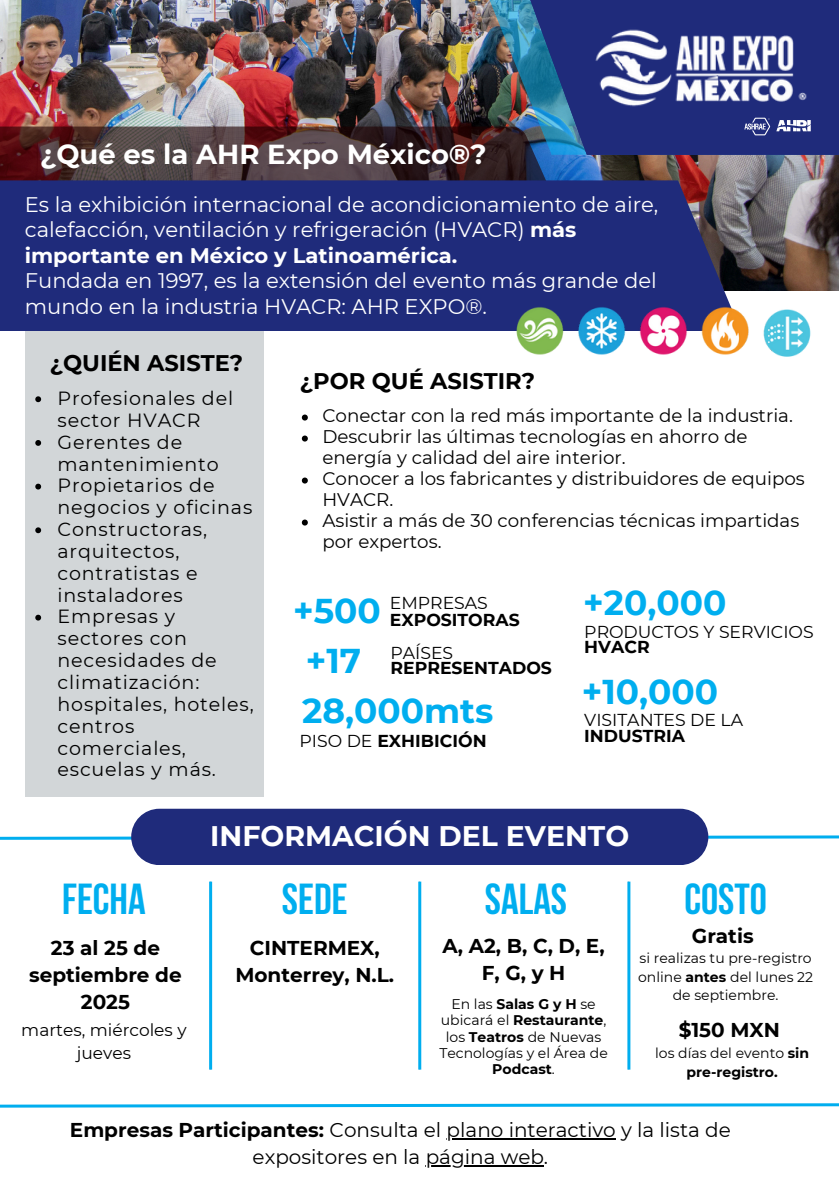
<style>
.page{position:relative;width:839px;height:1191px;background:#fff}
.page>*{position:absolute;margin:0;border:0;box-sizing:border-box;transform-origin:0 0}
.t1{font:700 43.2px "Bebas Neue";color:#00aeef}
.t2{font:700 34.4px "Montserrat";color:#00aeef}
.t3{font:700 28.2px "Montserrat";color:#fff}
.t4{font:700 27.4px "Montserrat";color:#fff}
.t5{font:700 22.6px "Montserrat";color:#000}
.t6{font:21px/25.6px "Montserrat";color:#fff}
.t7{font:20px "Montserrat";color:#000}
.t8{font:700 20px/27px "Montserrat";color:#000;text-align:center}
.t9{font:19px/21.8px "Montserrat";letter-spacing:.045em;color:#000}
.t10{font:18.2px/21px "Montserrat";color:#000}
.t11{font:700 17.2px "Montserrat";color:#000}
.t12{font:17.2px "Montserrat";color:#000}
.t13{font:17px/22.6px "Montserrat";color:#000;text-align:center}
.t14{font:14px/16.4px "Montserrat";color:#000;text-align:center}
.s1{font-weight:700}
.s2{font-weight:400}
</style>
<div class="page">
<hr style="left:209px;top:882px;width:3px;height:188px;background:#00aeef">
<hr style="left:418px;top:882px;width:3px;height:188px;background:#00aeef">
<hr style="left:627px;top:882px;width:3px;height:188px;background:#00aeef">
<svg style="left:0;top:834px;width:838px;height:7px"></svg>
<div style="left:131px;top:809px;width:577px;height:56px;background:#1f2b7b;border-radius:28px"></div>
<svg style="left:0;top:1103px;width:838px;height:5px"></svg>
<img style="left:0;top:0;width:838px;height:290px">
<svg style="left:0;top:127px;width:557px;height:53px;background:#493236"></svg>
<img style="left:488px;top:0;width:35px;height:155px">
<svg style="left:523px;top:0;width:315px;height:154px;background:#223c83"></svg>
<img style="left:588px;top:22px;width:226px;height:92px">
<div style="left:25px;top:319px;width:238px;height:478px;background:#d2d6d8"></div>
<div style="left:0;top:180px;width:741px;height:151px;background:#1f2b7b"></div>
<img style="left:511px;top:300px;width:300px;height:57px">
<svg style="left:744px;top:118px;width:26px;height:17px"></svg>
<svg style="left:776px;top:120px;width:34px;height:11px"></svg>
<hr style="left:446px;top:1139px;width:169px;height:1px;background:#000">
<hr style="left:425px;top:1166px;width:119px;height:1px;background:#000">
<svg style="left:302px;top:415px;width:6px;height:6px"></svg>
<svg style="left:302px;top:436px;width:6px;height:6px"></svg>
<svg style="left:302px;top:478px;width:6px;height:6px"></svg>
<svg style="left:302px;top:520px;width:6px;height:6px"></svg>
<svg style="left:35px;top:396px;width:6px;height:6px"></svg>
<svg style="left:35px;top:440px;width:6px;height:6px"></svg>
<svg style="left:35px;top:484px;width:6px;height:6px"></svg>
<svg style="left:35px;top:527px;width:6px;height:6px"></svg>
<svg style="left:35px;top:615px;width:6px;height:6px"></svg>
<p class="t4" style="left:40px;top:137px;width:448px">¿Qué es la AHR Expo México®?</p>
<p class="t6" style="left:25px;top:191px;width:635px">Es la exhibición internacional de acondicionamiento de aire, calefacción, ventilación y refrigeración (HVACR) <span class="s1">más importante en México y Latinoamérica.</span></p>
<h5 class="t6" style="left:25px;top:268px;width:633px">Fundada en 1997, es la extensión del evento más grande del mundo en la industria HVACR: AHR EXPO®.</h5>
<p class="t5" style="left:50px;top:349px;width:195px">¿QUIÉN ASISTE?</p>
<p class="t9" style="left:57px;top:387px;width:177px">Profesionales del sector HVACR</p>
<h3 class="t9" style="left:57px;top:431px;width:163px">Gerentes de mantenimiento</h3>
<p class="t9" style="left:57px;top:475px;width:196px">Propietarios de negocios y oficinas</p>
<p class="t9" style="left:57px;top:518px;width:151px">Constructoras, arquitectos, contratistas e instaladores</p>
<h3 class="t9" style="left:57px;top:606px;width:198px">Empresas y sectores con necesidades de climatización: hospitales, hoteles, centros comerciales, escuelas y más.</h3>
<h3 class="t5" style="left:300px;top:367px;width:236px">¿POR QUÉ ASISTIR?</h3>
<h3 class="t10" style="left:322px;top:405px;width:472px">Conectar con la red más importante de la industria.</h3>
<h3 class="t10" style="left:322px;top:426px;width:426px">Descubrir las últimas tecnologías en ahorro de energía y calidad del aire interior.</h3>
<p class="t10" style="left:322px;top:468px;width:484px">Conocer a los fabricantes y distribuidores de equipos<br>HVACR.</p>
<p class="t10" style="left:322px;top:510px;width:478px">Asistir a más de 30 conferencias técnicas impartidas por expertos.</p>
<p class="t2" style="left:583px;top:582px;width:145px">+20,000</p>
<p class="t12" style="left:584px;top:621px;width:231px">PRODUCTOS Y SERVICIOS</p>
<h2 class="t11" style="left:584px;top:637px;width:67px">HVACR</h2>
<p class="t2" style="left:581px;top:671px;width:138px">+10,000</p>
<h2 class="t12" style="left:584px;top:710px;width:160px">VISITANTES DE LA</h2>
<p class="t2" style="left:293px;top:590px;width:89px">+500</p>
<p class="t12" style="left:390px;top:593px;width:99px">EMPRESAS</p>
<p class="t11" style="left:390px;top:609px;width:131px">EXPOSITORAS</p>
<h4 class="t2" style="left:306px;top:640px;width:57px">+17</h4>
<p class="t12" style="left:390px;top:642px;width:64px">PAÍSES</p>
<h1 class="t11" style="left:390px;top:658px;width:163px">REPRESENTADOS</h1>
<p class="t2" style="left:302px;top:690px;width:193px">28,000mts</p>
<h2 class="t11" style="left:299px;top:730px;width:189px"><span class="s2">PISO DE</span> EXHIBICIÓN</h2>
<p class="t11" style="left:584px;top:725px;width:102px">INDUSTRIA</p>
<p class="t3" style="left:210px;top:819px;width:420px">INFORMACIÓN DEL EVENTO</p>
<p class="t1" style="left:62px;top:882px;width:85px">FECHA</p>
<h6 class="t1" style="left:282px;top:882px;width:67px">SEDE</h6>
<p class="t1" style="left:485px;top:882px;width:84px">SALAS</p>
<p class="t1" style="left:684px;top:882px;width:84px">COSTO</p>
<p class="t8" style="left:692px;top:922px;width:63px">Gratis</p>
<p class="t8" style="left:29px;top:934px;width:154px">23 al 25 de septiembre de<br>2025</p>
<p class="t8" style="left:235px;top:934px;width:160px">CINTERMEX,<br>Monterrey, N.L.</p>
<p class="t8" style="left:442px;top:932px;width:164px">A, A2, B, C, D, E,<br>F,G,yH</p>
<p class="t14" style="left:638px;top:949px;width:176px;line-height:18.6px">si realizas tu pre-registro online <span class="s1">antes</span> del lunes 22 de septiembre.</p>
<h6 class="t14" style="left:439px;top:996px;width:170px">En las <span class="s1">Salas G y H</span> se ubicará el <span class="s1">Restaurante</span>, los <span class="s1">Teatros</span> de Nuevas<br>Tecnologías y el Área de<br><span class="s1">Podcast</span>.</h6>
<p class="t13" style="left:21px;top:1018px;width:167px">martes, miércoles y jueves</p>
<p class="t8" style="left:678px;top:1017px;width:103px">$150 MXN</p>
<p class="t14" style="left:655px;top:1044px;width:155px;line-height:18.6px">los días del evento <span class="s1">sin pre-registro.</span></p>
<p class="t7" style="left:70px;top:1118px;width:662px"><span class="s1">Empresas Participantes:</span> Consulta el plano interactivo y la lista de</p>
<p class="t7" style="left:252px;top:1145px;width:297px">expositores en la página web.</p>
</div>
